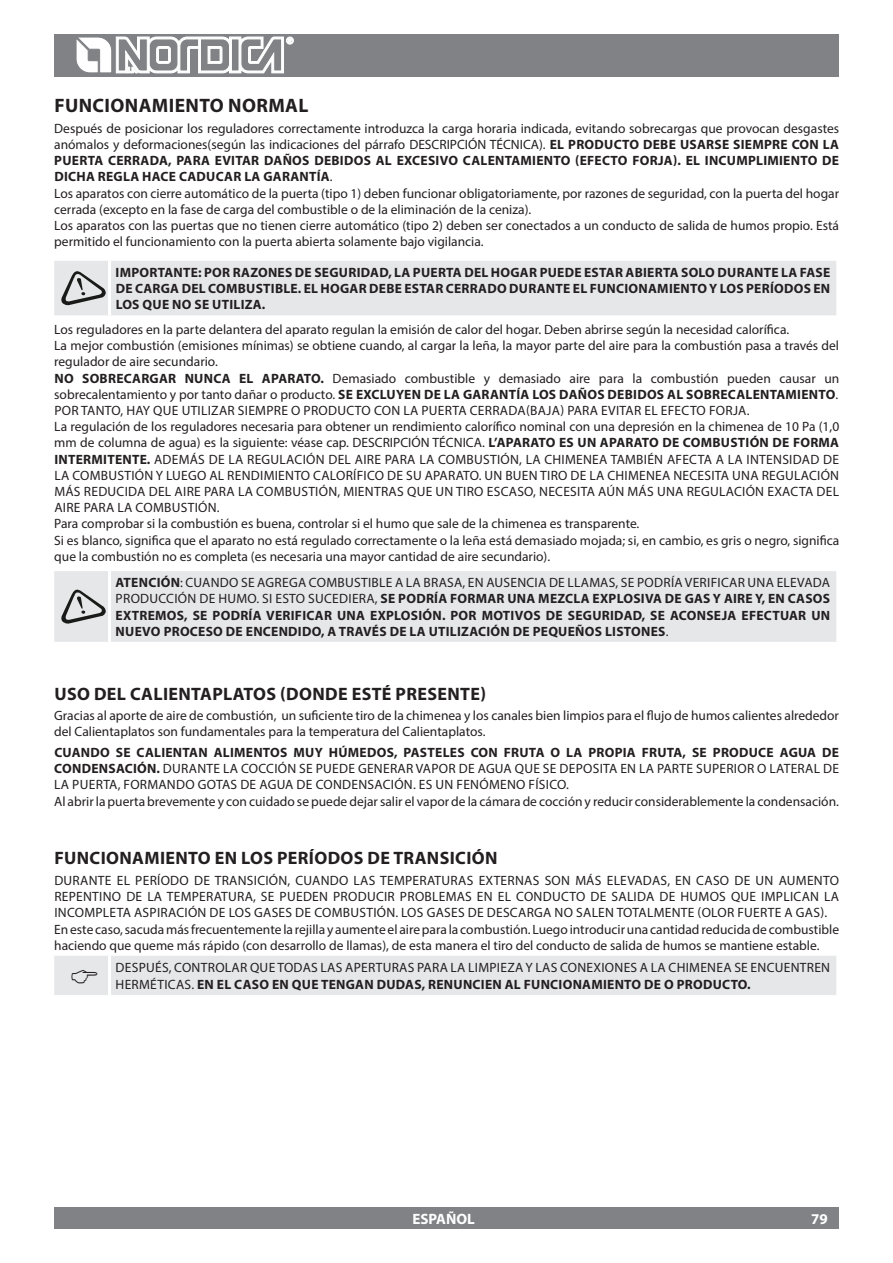
<style>
.page{position:relative;width:893px;height:1263px;background:#fff}
.page>*{position:absolute;margin:0;border:0;box-sizing:border-box;transform-origin:0 0}
.t1{font:700 19.5px "Myriad Pro";letter-spacing:.02em;color:#231f20}
.t2{font:700 18px "Myriad Pro";letter-spacing:.02em;color:#231f20}
.t3{font:700 15px "Myriad Pro";color:#fff}
.t4{font:13.5px/16.2px "Myriad Pro";letter-spacing:.02em;color:#231f20}
.t5{font:13.5px/16.2px "Myriad Pro";color:#231f20}
.t6{font:700 13.5px "Myriad Pro";letter-spacing:.02em;color:#231f20}
.s1{font-weight:400}
.s2{font-weight:700}
</style>
<div class="page">
<div style="left:54px;top:34px;width:785px;height:43px;background:#808285"></div>
<svg style="left:76px;top:37px;width:217px;height:36px"></svg>
<div style="left:54px;top:1208px;width:785px;height:21px;background:#808285"></div>
<div style="left:54px;top:261px;width:782px;height:54px;background:#e6e7e9"></div>
<div style="left:54px;top:571px;width:782px;height:71px;background:#e6e7e9"></div>
<hr style="left:108px;top:571px;width:3px;height:71px;background:#fff">
<svg style="left:60px;top:588px;width:46px;height:37px;background:#b6b6b7"></svg>
<div style="left:54px;top:956px;width:782px;height:39px;background:#e6e7e9"></div>
<h1 class="t1" style="left:54px;top:93px;width:254px">FU NCIONAMIENTO NORMAL</h1>
<p class="t5" style="left:54px;top:120px;width:786px">Después de posicionar los reguladores correctamente introduzca la carga horaria indicada, evitando sobrecargas que provocan desgastes anómalos y deformaciones(según las indicaciones del párrafo DESCRIPCI</p>
<p class="t4" style="left:468px;top:136px;width:44px">ÓN TÉCNICA</p>
<p class="t6" style="left:539px;top:136px;width:47px"><span class="s1">).</span> EL PROD</p>
<p class="t6" style="left:604px;top:136px;width:19px">UCTO</p>
<p class="t6" style="left:643px;top:136px;width:107px">DEBE USARSE SIEMPRE</p>
<p class="t6" style="left:792px;top:136px;width:10px">CON</p>
<p class="t6" style="left:823px;top:136px;width:16px">LA</p>
<p class="t6" style="left:54px;top:152px;width:27px">PUERTA</p>
<p class="t6" style="left:108px;top:152px;width:10px">CERRADA</p>
<p class="t6" style="left:168px;top:152px;width:18px">, PARA</p>
<p class="t6" style="left:215px;top:152px;width:25px">EVITAR</p>
<p class="t6" style="left:264px;top:152px;width:233px">DAÑOS DEBIDOS AL EXCESIVO CALENTAMIENTO</p>
<p class="t6" style="left:575px;top:152px;width:29px">(EFECTO</p>
<p class="t6" style="left:632px;top:152px;width:140px">FORJA). EL INCUMPLIMIENTO</p>
<p class="t6" style="left:822px;top:152px;width:9px">DE</p>
<p class="t6" style="left:54px;top:168px;width:9px">DICHA</p>
<p class="t6" style="left:98px;top:168px;width:54px">REGLA HACE</p>
<p class="t6" style="left:179px;top:168px;width:10px">CAD</p>
<p class="t6" style="left:206px;top:168px;width:19px">UCAR</p>
<p class="t6" style="left:244px;top:168px;width:39px">LA GARANT</p>
<p class="t5" style="left:54px;top:169px;width:786px;text-indent:263px"><span class="s2">ÍA</span>.<br>Los aparatos con cierre automático de la puerta (tipo 1) deben funcionar obligatoriamente, por razones de seguridad, con la puerta del hogar cerrada (excepto en la fase de carga del combustible o de la eliminación de la ceniza).<br>Los aparatos con las puertas que no tienen cierre automático (tipo 2) deben ser conectados a un conducto de salida de humos propio. Está permitido el funcionamiento con la puerta abierta solamente bajo vigilancia.</p>
<p class="t6" style="left:116px;top:264px;width:153px">IMPORTANTE: POR RAZONE</p>
<p class="t6" style="left:285px;top:264px;width:73px">S DE SEGURIDAD</p>
<p class="t6" style="left:388px;top:264px;width:51px">, LA PUERTA</p>
<p class="t6" style="left:464px;top:264px;width:102px">DEL HOGAR PUEDE</p>
<p class="t6" style="left:584px;top:264px;width:24px">ESTAR</p>
<p class="t6" style="left:626px;top:264px;width:26px">ABIERTA</p>
<p class="t6" style="left:681px;top:264px;width:65px">SOLO DURANTE</p>
<p class="t6" style="left:781px;top:264px;width:49px">LA FASE</p>
<p class="t6" style="left:116px;top:280px;width:29px">DE CAR</p>
<p class="t6" style="left:161px;top:280px;width:58px">GADEL COM</p>
<p class="t6" style="left:238px;top:280px;width:191px">BUSTIBLE. EL HOGAR DEBE ESTAR</p>
<p class="t6" style="left:446px;top:280px;width:10px">CERRADO</p>
<p class="t6" style="left:509px;top:280px;width:29px">DURANTE</p>
<p class="t6" style="left:573px;top:280px;width:43px">EL FUNCIONAMIENTO</p>
<p class="t6" style="left:709px;top:280px;width:76px">Y LOS PER ÍODO</p>
<p class="t6" style="left:804px;top:280px;width:19px">S EN</p>
<p class="t6" style="left:116px;top:296px;width:151px">LOS QUE NO SE UTI LIZA.</p>
<p class="t5" style="left:54px;top:321px;width:786px">Los reguladores en la parte delantera del aparato regulan la emisión de calor del hogar. Deben abrirse según la necesidad calorífica.<br>La mejor combustión (emisiones mínimas) se obtiene cuando, al cargar la leña, la mayor parte del aire para la combustión pasa a través del regulador de aire secundario.</p>
<p class="t6" style="left:54px;top:369px;width:63px">NO SOBRECAR</p>
<p class="t6" style="left:150px;top:369px;width:19px">GAR</p>
<p class="t6" style="left:185px;top:369px;width:29px">NUNCA</p>
<p class="t6" style="left:239px;top:369px;width:33px">EL APARATO</p>
<p class="t5" style="left:54px;top:370px;width:786px;text-indent:266px"><span class="s2">.</span> Demasiado combustible y demasiado aire para la combustión pueden causar un sobrecalentamiento y por tanto dañar o producto. <span class="s2">SE EXCLUYEN DE LA GARANT</span></p>
<p class="t6" style="left:516px;top:385px;width:205px">ÍA LOS DAÑOS DEBIDOS AL SOBRECA</p>
<p class="t6" style="left:745px;top:385px;width:17px">LENTAMIENTO</p>
<p class="t4" style="left:835px;top:386px;width:4px">.</p>
<p class="t4" style="left:54px;top:402px;width:786px">Por tanto, hay que utilizar siempre o producto con la puerta cerrada(baja) para evitar el efecto forja.<br>La regulación de los reguladores necesaria para obtener un rendimiento calorífico nominal con una depresión en la chimenea de 10 Pa (1,0 mm de columna de agua) es la siguiente: véase cap. DESCRIPCI</p>
<p class="t4" style="left:411px;top:435px;width:43px">ÓN TÉCNICA</p>
<p class="t6" style="left:482px;top:434px;width:24px"><span class="s1">.</span> L’APARATO</p>
<p class="t6" style="left:559px;top:434px;width:51px">ES UN APARATO</p>
<p class="t6" style="left:662px;top:434px;width:31px">DE COM</p>
<p class="t6" style="left:712px;top:434px;width:99px">BUSTIÓN DE FORMA</p>
<p class="t4" style="left:54px;top:451px;width:786px;text-indent:93px"><span class="s2">.</span> Además de la regulación del aire para la combustión, la chimenea también afecta a la intensidad de la combustión y luego al rendimiento calorífico de su aparato. Un buen tiro de la chimenea necesita una regulación más reducida del aire para la combustión, mientras que un tiro escaso, necesita aún más una regulación exacta del aire para la combustión.<br>Para comprobar si la combustión es buena, controlar si el humo que sale de la chimenea es transparente.<br>Si es blanco, significa que el aparato no está regulado correctamente o la leña está demasiado mojada; si, en cambio, es gris o negro, significa que la combustión no es completa (es necesaria una mayor cantidad de aire secundario).</p>
<p class="t4" style="left:116px;top:574px;width:716px"><span class="s2">ATENCIÓN</span>: Cuando se agrega combustible a la brasa, en ausencia de llamas, se podría verificar una elevada producción de humo. Si esto sucediera, <span class="s2">SE PODR</span></p>
<p class="t6" style="left:54px;top:450px;width:9px">INTERMITENTE</p>
<p class="t6" style="left:434px;top:590px;width:34px">ÍA FORMAR</p>
<p class="t6" style="left:507px;top:590px;width:225px">UNA MEZCLA EXPLOSIVA DE GAS Y AIRE</p>
<p class="t6" style="left:755px;top:590px;width:77px">Y, EN CASOS</p>
<p class="t6" style="left:116px;top:606px;width:26px">EXTREMO</p>
<p class="t6" style="left:177px;top:606px;width:46px">S, SE PODR</p>
<p class="t6" style="left:249px;top:606px;width:62px">ÍA VERI FICAR</p>
<p class="t6" style="left:337px;top:606px;width:154px">UNA EXPLOSIÓN. POR MOTI</p>
<p class="t6" style="left:515px;top:606px;width:96px">VOS DE SEGURIDAD</p>
<p class="t6" style="left:642px;top:606px;width:39px">, SE ACON</p>
<p class="t6" style="left:706px;top:606px;width:123px">SEJA EFECTUAR UN</p>
<p class="t6" style="left:116px;top:622px;width:58px">NUEVO PROCE</p>
<p class="t6" style="left:206px;top:622px;width:50px">SODE ENCENDIDO</p>
<p class="t6" style="left:321px;top:622px;width:313px">, A TRAVÉS DE LA UTI LIZACIÓN DE PEQUEÑOS LISTONE</p>
<p class="t6" style="left:658px;top:622px;width:12px">S<span class="s1">.</span></p>
<h2 class="t2" style="left:54px;top:682px;width:120px">USO DEL CALIENTAP</h2>
<h2 class="t2" style="left:223px;top:682px;width:22px">LATO</h2>
<h2 class="t2" style="left:267px;top:682px;width:33px">S (DONDE</h2>
<h2 class="t2" style="left:352px;top:682px;width:97px">ESTÉ PRESENTE</h2>
<h2 class="t2" style="left:480px;top:682px;width:7px">)</h2>
<p class="t5" style="left:54px;top:707px;width:786px">Gracias al aporte de aire de combustión, un suficiente tiro de la chimenea y los canales bien limpios para el flujo de humos calientes alrededor del Calientaplatos son fundamentales para la temperatura del Calientaplatos.</p>
<p class="t6" style="left:54px;top:743px;width:28px">CUANDO</p>
<p class="t6" style="left:116px;top:743px;width:124px">SE CALIENTAN ALIMENTO</p>
<p class="t6" style="left:280px;top:743px;width:79px">S MUY HÚMEDO</p>
<p class="t6" style="left:387px;top:743px;width:94px">S, PASTE LES CON</p>
<p class="t6" style="left:504px;top:743px;width:94px">FRUTA O LA PROPIA</p>
<p class="t6" style="left:642px;top:743px;width:81px">FRUTA, SE PROD</p>
<p class="t6" style="left:749px;top:743px;width:83px">UCE AGUA DE</p>
<p class="t6" style="left:54px;top:760px;width:10px">CONDEN</p>
<p class="t4" style="left:54px;top:760px;width:786px;text-indent:54px"><span class="s2">SACIÓN.</span> Durante la cocción se puede generar vapor de agua que se deposita en la parte superior o lateral de la puerta, formando gotas de agua de condensación. Es un fenómeno físico.<br>Al abrir la puerta brevemente y con cuidado se puede dejar salir el vapor de la cámara de cocción y reducir considerablemente la condensación.</p>
<h2 class="t2" style="left:54px;top:847px;width:445px">FU NCIONAMIENTO EN LOS PERÍODOS DE TRANSICIÓN</h2>
<p class="t4" style="left:54px;top:872px;width:786px">Durante el período de transición, cuando las temperaturas externas son más elevadas, en caso de un aumento repentino de la temperatura, se pueden producir problemas en el conducto de salida de humos que implican la incompleta aspiración de los gases de combustión. Los gases de descarga no salen totalmente (olor fuerte a gas).<br>En este caso, sacuda más frecuentemente la rejilla y aumente el aire para la combustión. Luego introducir una cantidad reducida de combustible haciendo que queme más rápido (con desarrollo de llamas), de esta manera el tiro del conducto de salida de humos se mantiene estable.</p>
<p class="t4" style="left:116px;top:959px;width:716px">Después, controlar que todas las aperturas para la limpieza y las conexiones a la chimenea se encuentren herméticas. <span class="s2">EN EL CASO EN QUE TEN</span></p>
<p class="t6" style="left:346px;top:975px;width:92px">GAN DUDAS, REN</p>
<p class="t6" style="left:454px;top:975px;width:18px">UNCIEN</p>
<p class="t6" style="left:505px;top:975px;width:46px">AL FUNCIONAMIENTO</p>
<p class="t6" style="left:644px;top:975px;width:43px">DE OPROD</p>
<p class="t6" style="left:713px;top:975px;width:40px">UCTO.</p>
<p class="t3" style="left:412px;top:1209px;width:64px">ESPAÑOL</p>
<p class="t3" style="left:811px;top:1209px;width:18px">79</p>
</div>
